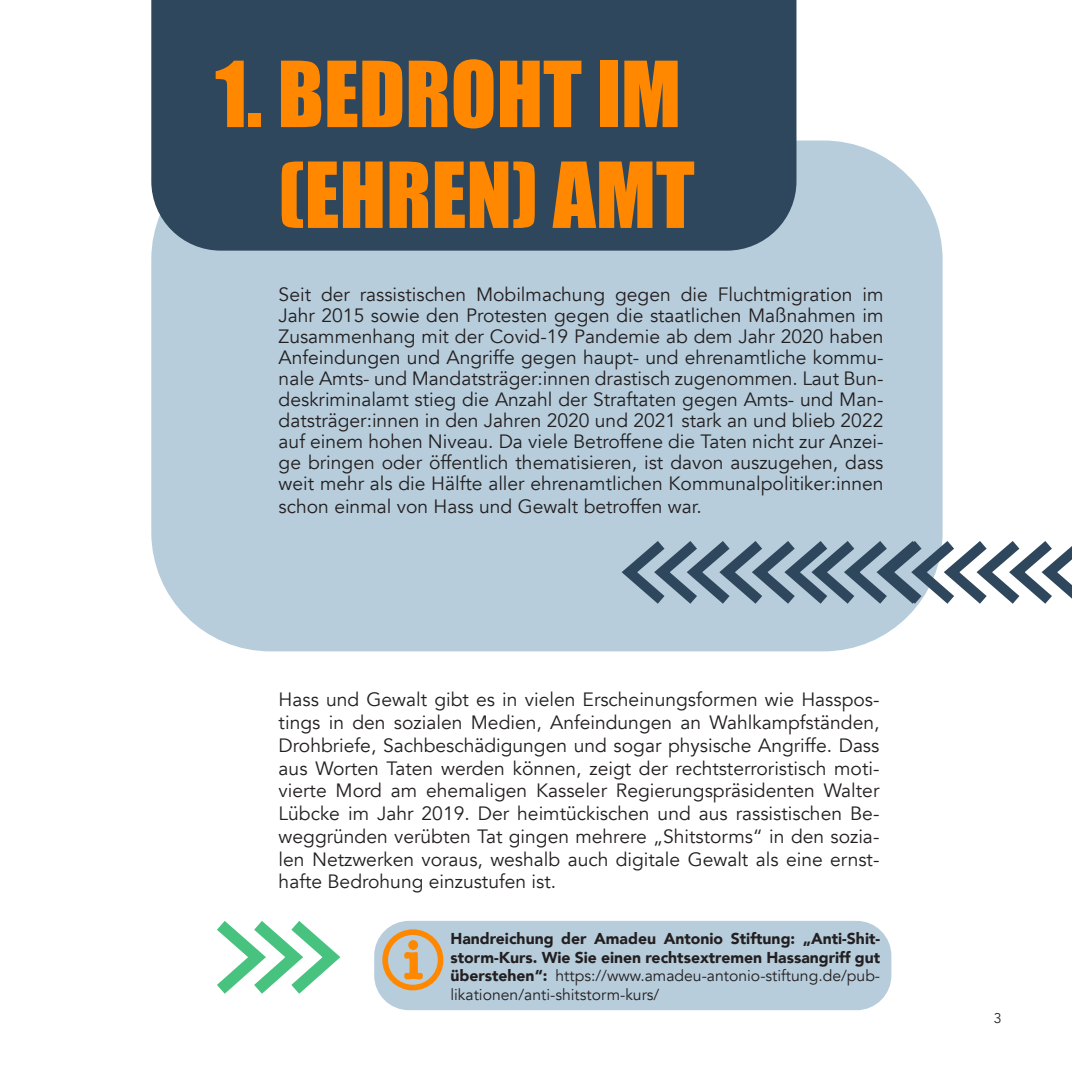
<style>
.page{position:relative;width:1072px;height:1072px;background:#fff}
.page>*{position:absolute;margin:0;border:0;box-sizing:border-box;transform-origin:0 0}
.t1{font:84px "Impact";color:#f80}
.t2{font:700 54.07px "American Typewriter";color:#f80}
.t3{font:19.25px/21px "Avenir";color:#231f20;text-align:justify}
.t4{font:900 15.75px/18.9px "Avenir";color:#231f20;text-align:justify}
.t5{font:14px "Avenir";color:#231f20}
.s1{font-weight:400}
</style>
<div class="page">
<div style="left:151px;top:140px;width:791px;height:511px;background:#b7cddc;border-radius:119px"></div>
<div style="left:151px;top:0;width:645px;height:251px;background:#2e475d"></div>
<div style="left:374px;top:920px;width:517px;height:90px;background:#b7cddc;border-radius:35px"></div>
<svg style="left:217px;top:921px;width:124px;height:73px"></svg>
<div style="left:382px;top:929px;width:61px;height:61px;border:6px solid #f80;border-radius:50%"></div>
<svg style="left:621px;top:530px;width:450px;height:84px"></svg>
<p class="t1" style="left:215px;top:29px;width:467px">1. BEDROHT IM</p>
<p class="t1" style="left:278px;top:130px;width:418px">(EHREN) AMT</p>
<p class="t3" style="left:279px;top:284px;width:606px">Seit der rassistischen Mobilmachung gegen die Fluchtmigration im Jahr 2015 sowie den Protesten gegen die staatlichen Maßnahmen im Zusammenhang mit der Covid-19 Pandemie ab dem Jahr 2020 haben Anfeindungen und Angriffe gegen haupt- und ehrenamtliche kommu&shy;nale Amts- und Mandatsträger:innen drastisch zugenommen. Laut Bun&shy;deskriminalamt stieg die Anzahl der Straftaten gegen Amts- und Man&shy;datsträger:innen in den Jahren 2020 und 2021 stark an und blieb 2022 auf einem hohen Niveau. Da viele Betroffene die Taten nicht zur Anzei&shy;ge bringen oder öffentlich thematisieren, ist davon auszugehen, dass weit mehr als die Hälfte aller ehrenamtlichen Kommunalpolitiker:innen</p>
<p class="t3" style="left:279px;top:496px;width:424px">schon einmal von Hass und Gewalt betroffen war.</p>
<p class="t3" style="left:279px;top:688px;width:602px;line-height:22.8px">Hass und Gewalt gibt es in vielen Erscheinungsformen wie Hasspos&shy;tings in den sozialen Medien, Anfeindungen an Wahlkampfständen, Drohbriefe, Sachbeschädigungen und sogar physische Angriffe. Dass aus Worten Taten werden können, zeigt der rechtsterroristisch moti&shy;vierte Mord am ehemaligen Kasseler Regierungspräsidenten Walter Lübcke im Jahr 2019. Der heimtückischen und aus rassistischen Be&shy;weggründen verübten Tat gingen mehrere „Shitstorms“ in den sozia&shy;len Netzwerken voraus, weshalb auch digitale Gewalt als eine ernst&shy;hafte Bedrohung einzustufen ist.</p>
<p class="t4" style="left:450px;top:928px;width:431px">Handreichung der Amadeu Antonio Stiftung: „Anti-Shit&shy;storm-Kurs. Wie Sie einen rechtsextremen Hassangriff gut überstehen“: <span class="s1">https://www.amadeu-antonio-stiftung.de/pub&shy;likationen/anti-shitstorm-kurs/</span></p>
<p class="t2" style="left:403px;top:914px;width:21px">i</p>
<p class="t5" style="left:993px;top:1009px;width:9px">3</p>
</div>
